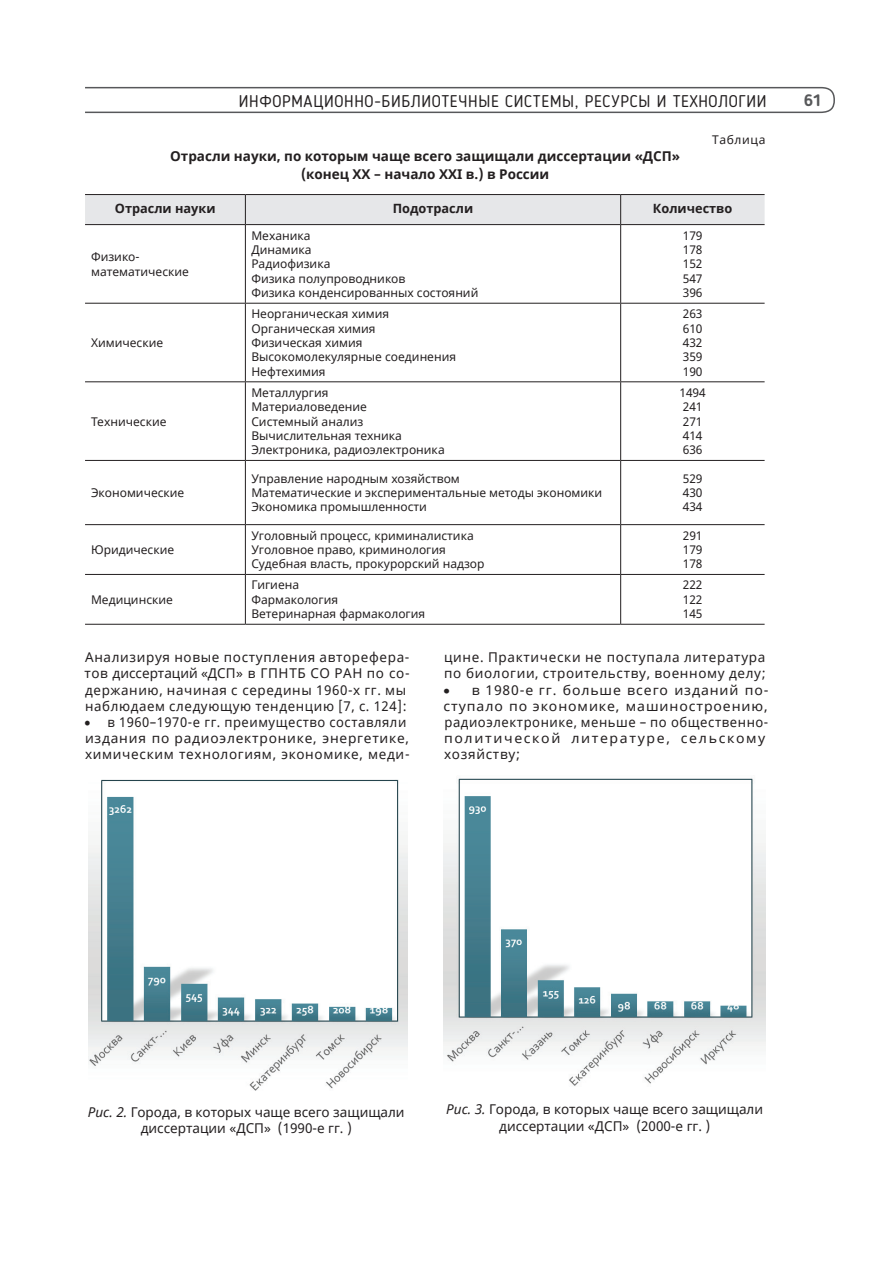
<style>
.page{position:relative;width:893px;height:1263px;background:#fff}
.page>*{position:absolute;margin:0;border:0;box-sizing:border-box;transform-origin:0 0}
.t1{font:16.5px "Blogger Sans";letter-spacing:.04em;color:#231f20}
.t2{font:700 16.5px "Blogger Sans";color:#57585a}
.t3{font:13.5px/16.2px "Noto Sans";letter-spacing:.05em;color:#231f20}
.t4{font:13.5px/16.2px "Noto Sans";letter-spacing:.05em;color:#231f20;scale:1.04 1}
.t5{font:13.5px/16.2px "Noto Sans";color:#231f20;text-align:center}
.t6{font:13.5px/16.2px "Noto Sans";letter-spacing:.05em;color:#231f20;scale:.96 1}
.t7{font:700 13.5px/17.7px "Noto Sans";color:#231f20;text-align:center}
.t8{font:700 12.75px "Noto Sans";color:#231f20}
.t9{font:12px/14.4px "Noto Sans";color:#231f20}
.t10{font:12px "Noto Sans";letter-spacing:.05em;color:#231f20}
.s1{font-style:italic}
</style>
<div class="page">
<svg style="left:85px;top:86px;width:750px;height:28px"></svg>
<hr style="left:85px;top:303px;width:160px;height:1px;background:#231f20">
<hr style="left:245px;top:303px;width:376px;height:1px;background:#231f20">
<hr style="left:621px;top:303px;width:144px;height:1px;background:#231f20">
<hr style="left:85px;top:381px;width:160px;height:1px;background:#231f20">
<hr style="left:245px;top:381px;width:376px;height:1px;background:#231f20">
<hr style="left:621px;top:381px;width:144px;height:1px;background:#231f20">
<hr style="left:85px;top:460px;width:160px;height:1px;background:#231f20">
<hr style="left:245px;top:460px;width:376px;height:1px;background:#231f20">
<hr style="left:621px;top:460px;width:144px;height:1px;background:#231f20">
<hr style="left:85px;top:524px;width:160px;height:1px;background:#231f20">
<hr style="left:245px;top:524px;width:376px;height:1px;background:#231f20">
<hr style="left:621px;top:524px;width:144px;height:1px;background:#231f20">
<hr style="left:85px;top:574px;width:160px;height:1px;background:#231f20">
<hr style="left:245px;top:574px;width:376px;height:1px;background:#231f20">
<hr style="left:621px;top:574px;width:144px;height:1px;background:#231f20">
<hr style="left:245px;top:225px;width:1px;height:78px;background:#231f20">
<hr style="left:620px;top:225px;width:1px;height:78px;background:#231f20">
<hr style="left:245px;top:304px;width:1px;height:77px;background:#231f20">
<hr style="left:620px;top:304px;width:1px;height:77px;background:#231f20">
<hr style="left:245px;top:382px;width:1px;height:78px;background:#231f20">
<hr style="left:620px;top:382px;width:1px;height:78px;background:#231f20">
<hr style="left:245px;top:461px;width:1px;height:63px;background:#231f20">
<hr style="left:620px;top:461px;width:1px;height:63px;background:#231f20">
<hr style="left:245px;top:525px;width:1px;height:49px;background:#231f20">
<hr style="left:620px;top:525px;width:1px;height:49px;background:#231f20">
<hr style="left:245px;top:575px;width:1px;height:49px;background:#231f20">
<hr style="left:620px;top:575px;width:1px;height:49px;background:#231f20">
<hr style="left:85px;top:624px;width:160px;height:1px;background:#231f20">
<hr style="left:245px;top:624px;width:376px;height:1px;background:#231f20">
<hr style="left:621px;top:624px;width:144px;height:1px;background:#231f20">
<hr style="left:85px;top:194px;width:160px;height:1px;background:#231f20">
<hr style="left:245px;top:194px;width:376px;height:1px;background:#231f20">
<hr style="left:621px;top:194px;width:144px;height:1px;background:#231f20">
<div style="left:85px;top:195px;width:680px;height:29px;background:#e6e7e9"></div>
<hr style="left:85px;top:224px;width:160px;height:1px;background:#231f20">
<hr style="left:245px;top:224px;width:376px;height:1px;background:#231f20">
<hr style="left:621px;top:224px;width:144px;height:1px;background:#231f20">
<img style="left:444px;top:778px;width:321px;height:308px">
<img style="left:88px;top:779px;width:319px;height:312px">
<h1 class="t1" style="left:239px;top:91px;width:529px">ИНФОРМАЦИОННО-БИБЛИОТЕЧНЫЕ СИСТЕМЫ, РЕСУРСЫ И ТЕХНОЛОГИИ</h1>
<h1 class="t2" style="left:804px;top:90px;width:19px">61</h1>
<p class="t10" style="left:712px;top:131px;width:55px">Таблица</p>
<p class="t7" style="left:170px;top:148px;width:512px">Отрасли науки, по которым чаще всего защищали диссертации «ДСП» (конец XX – начало XXI в.) в России</p>
<p class="t8" style="left:115px;top:199px;width:102px">Отрасли науки</p>
<p class="t8" style="left:393px;top:199px;width:82px">Подотрасли</p>
<p class="t8" style="left:653px;top:199px;width:81px">Количество</p>
<p class="t9" style="left:91px;top:250px;width:99px">Физико&shy;математические</p>
<p class="t9" style="left:251px;top:228px;width:229px">Механика<br>Динамика<br>Радиофизика<br>Физика полупроводников<br>Физика конденсированных состояний</p>
<p class="t9" style="left:683px;top:228px;width:21px;text-align:justify">179<br>178<br>152<br>547<br>396</p>
<p class="t9" style="left:91px;top:336px;width:74px">Химические</p>
<p class="t9" style="left:91px;top:414px;width:77px">Технические</p>
<p class="t9" style="left:91px;top:486px;width:95px">Экономические</p>
<p class="t9" style="left:91px;top:543px;width:85px">Юридические</p>
<p class="t9" style="left:91px;top:593px;width:83px">Медицинские</p>
<p class="t9" style="left:251px;top:307px;width:206px">Неорганическая химия<br>Органическая химия<br>Физическая химия<br>Высокомолекулярные соединения<br>Нефтехимия</p>
<p class="t9" style="left:683px;top:307px;width:21px;text-align:justify">263<br>610<br>432<br>359<br>190</p>
<p class="t9" style="left:251px;top:386px;width:195px">Металлургия<br>Материаловедение<br>Системный анализ<br>Вычислительная техника<br>Электроника, радиоэлектроника</p>
<p class="t9" style="left:679px;top:386px;width:28px">1494<br>241<br>271<br>414<br>636</p>
<p class="t9" style="left:251px;top:471px;width:352px">Управление народным хозяйством<br>Математические и экспериментальные методы экономики<br>Экономика промышленности</p>
<p class="t9" style="left:683px;top:471px;width:21px;text-align:justify">529<br>430<br>434</p>
<p class="t9" style="left:251px;top:528px;width:235px">Уголовный процесс, криминалистика<br>Уголовное право, криминология<br>Судебная власть, прокурорский надзор</p>
<p class="t9" style="left:683px;top:528px;width:21px;text-align:justify">291<br>179<br>178</p>
<p class="t9" style="left:251px;top:578px;width:175px">Гигиена<br>Фармакология<br>Ветеринарная фармакология</p>
<p class="t9" style="left:683px;top:578px;width:21px;text-align:justify">222<br>122<br>145</p>
<p class="t3" style="left:84px;top:650px;width:327px">Анализируя новые поступления авторефера&shy;тов диссертаций «ДСП» в ГПНТБ СО РАН по со&shy;держанию, начиная с середины 1960-х гг. мы наблюдаем следующую тенденцию [7, c. 124]:</p>
<p class="t6" style="left:84px;top:714px;width:340px">• в 1960–1970-е гг. преимущество составляли издания по радиоэлектронике, энергетике, химическим технологиям, экономике, меди-</p>
<p class="t3" style="left:444px;top:650px;width:323px">цине. Практически не поступала литература по биологии, строительству, военному делу;</p>
<p class="t4" style="left:443px;top:682px;width:314px">• в 1980-е гг. больше всего изданий по&shy;ступало по экономике, машиностроению, радиоэлектронике, меньше – по общественно&shy;политической литературе, сельскому хозяйству;</p>
<p class="t5" style="left:88px;top:1104px;width:318px"><span class="s1">Рис. 2.</span> Города, в которых чаще всего защищали диссертации «ДСП» (1990-е гг. )</p>
<p class="t5" style="left:446px;top:1102px;width:318px"><span class="s1">Рис. 3.</span> Города, в которых чаще всего защищали диссертации «ДСП» (2000-е гг. )</p>
</div>
